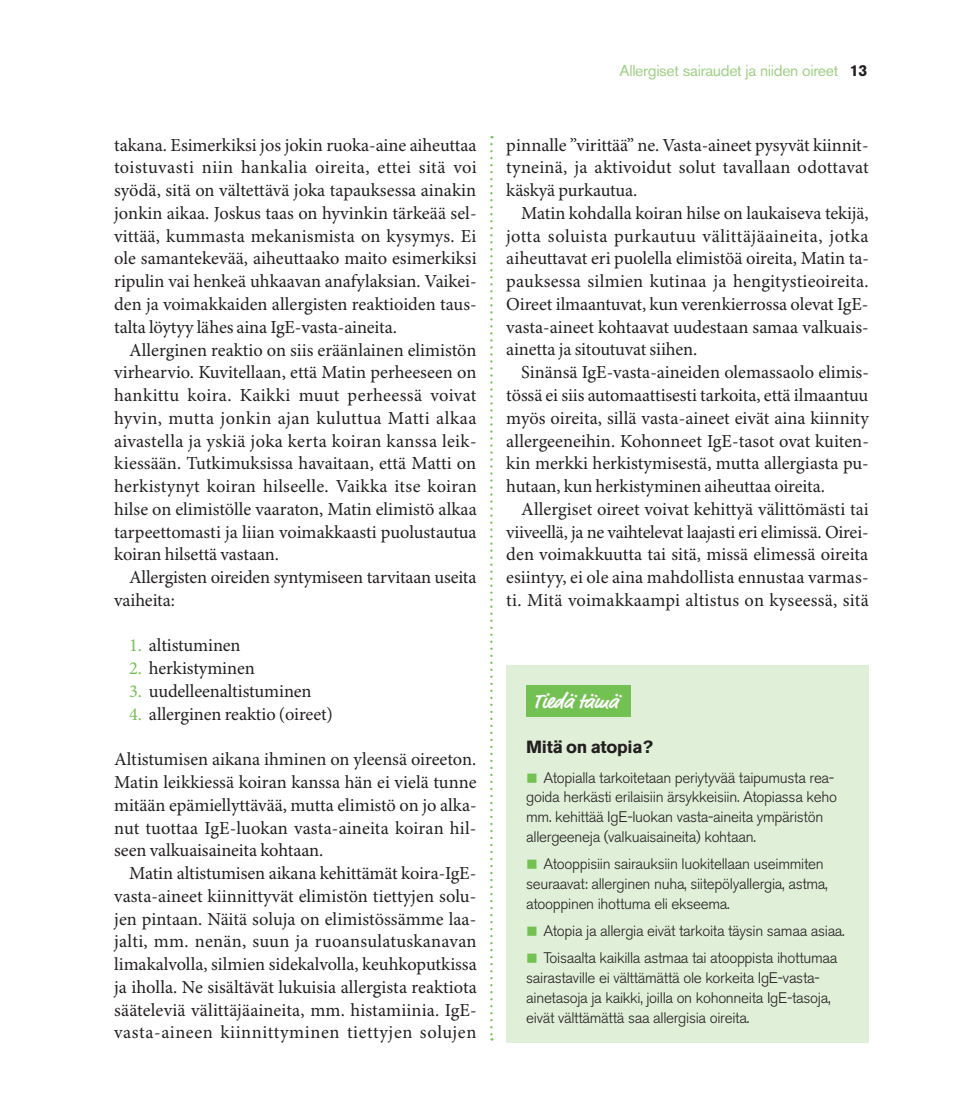
<style>
.page{position:relative;width:968px;height:1112px;background:#fff}
.page>*{position:absolute;margin:0;border:0;box-sizing:border-box;transform-origin:0 0}
.t1{font:700 21px "Market OT";color:#fff}
.t2{font:18.38px/22.8px "Minion Pro";letter-spacing:-.005em;color:#231f20;text-align:justify}
.t3{font:700 17.5px "Akzidenz Grotesk BE";letter-spacing:-.015em;color:#231f20}
.t4{font:15.75px "Akzidenz Grotesk BE";letter-spacing:-.02em;color:#9ed084}
.t5{font:300 15.22px/19.8px "Akzidenz Grotesk BE";letter-spacing:-.02em;color:#231f20}
.s1{color:#74c153}
.s2{font-weight:700;color:#231f20}
</style>
<div class="page">
<div style="left:506px;top:665px;width:362px;height:377px;background:#e0efd8"></div>
<div style="left:526px;top:685px;width:104px;height:31px;background:#74c153"></div>
<svg style="left:490px;top:144px;width:2px;height:896px"></svg>
<p class="t2" style="left:114px;top:134px;width:364px">takana. Esimerkiksi jos jokin ruoka-aine aiheuttaa toistuvasti niin hankalia oireita, ettei sitä voi syödä, sitä on vältettävä joka tapauksessa ainakin jonkin aikaa. Joskus taas on hyvinkin tärkeää sel&shy;vittää, kummasta mekanismista on kysymys. Ei ole samantekevää, aiheuttaako maito esimerkiksi ripulin vai henkeä uhkaavan anafylaksian. Vaikei&shy;den ja voimakkaiden allergisten reaktioiden taus&shy;talta löytyy lähes aina IgE-vasta-aineita.</p>
<p class="t2" style="left:114px;top:339px;width:364px;text-indent:15px">Allerginen reaktio on siis eräänlainen elimistön virhearvio. Kuvitellaan, että Matin perheeseen on hankittu koira. Kaikki muut perheessä voivat hyvin, mutta jonkin ajan kuluttua Matti alkaa aivastella ja yskiä joka kerta koiran kanssa leik&shy;kiessään. Tutkimuksissa havaitaan, että Matti on herkistynyt koiran hilseelle. Vaikka itse koiran hilse on elimistölle vaaraton, Matin elimistö alkaa tarpeettomasti ja liian voimakkaasti puolustautua koiran hilsettä vastaan.</p>
<p class="t2" style="left:114px;top:566px;width:364px;text-indent:15px">Allergisten oireiden syntymiseen tarvitaan useita vaiheita:</p>
<p class="t2" style="left:129px;top:634px;width:113px"><span class="s1">1.</span> altistuminen</p>
<p class="t2" style="left:129px;top:657px;width:127px"><span class="s1">2.</span> herkistyminen</p>
<p class="t2" style="left:129px;top:680px;width:184px"><span class="s1">3.</span> uudelleenaltistuminen</p>
<p class="t2" style="left:129px;top:703px;width:205px"><span class="s1">4.</span> allerginen reaktio (oireet)</p>
<p class="t2" style="left:114px;top:748px;width:364px">Altistumisen aikana ihminen on yleensä oireeton.<br>Matin leikkiessä koiran kanssa hän ei vielä tunne mitään epämiellyttävää, mutta elimistö on jo alka&shy;nut tuottaa IgE-luokan vasta-aineita koiran hil&shy;seen valkuaisaineita kohtaan.</p>
<p class="t2" style="left:114px;top:862px;width:364px;text-indent:15px">Matin altistumisen aikana kehittämät koira-IgE&shy;vasta-aineet kiinnittyvät elimistön tiettyjen solu&shy;jen pintaan. Näitä soluja on elimistössämme laa&shy;jalti, mm. nenän, suun ja ruoansulatuskanavan limakalvolla, silmien sidekalvolla, keuhkoputkissa ja iholla. Ne sisältävät lukuisia allergista reaktiota sääteleviä välittäjäaineita, mm. histamiinia. IgE&shy;vasta-aineen kiinnittyminen tiettyjen solujen</p>
<p class="t4" style="left:619px;top:61px;width:249px">Allergiset sairaudet ja niiden oireet <span class="s2">13</span></p>
<p class="t2" style="left:506px;top:134px;width:364px">pinnalle ”virittää” ne. Vasta-aineet pysyvät kiinnit&shy;tyneinä, ja aktivoidut solut tavallaan odottavat käskyä purkautua.</p>
<p class="t2" style="left:506px;top:202px;width:364px;text-indent:15px">Matin kohdalla koiran hilse on laukaiseva tekijä, jotta soluista purkautuu välittäjäaineita, jotka aiheuttavat eri puolella elimistöä oireita, Matin ta&shy;pauksessa silmien kutinaa ja hengitystieoireita.<br>Oireet ilmaantuvat, kun verenkierrossa olevat IgE&shy;vasta-aineet kohtaavat uudestaan samaa valkuais&shy;ainetta ja sitoutuvat siihen.</p>
<p class="t2" style="left:506px;top:361px;width:364px;text-indent:15px">Sinänsä IgE-vasta-aineiden olemassaolo elimis&shy;tössä ei siis automaattisesti tarkoita, että ilmaantuu myös oireita, sillä vasta-aineet eivät aina kiinnity allergeeneihin. Kohonneet IgE-tasot ovat kuiten&shy;kin merkki herkistymisestä, mutta allergiasta pu&shy;hutaan, kun herkistyminen aiheuttaa oireita.</p>
<p class="t2" style="left:506px;top:498px;width:364px;text-indent:15px">Allergiset oireet voivat kehittyä välittömästi tai viiveellä, ja ne vaihtelevat laajasti eri elimissä. Oirei&shy;den voimakkuutta tai sitä, missä elimessä oireita esiintyy, ei ole aina mahdollista ennustaa varmas&shy;ti. Mitä voimakkaampi altistus on kyseessä, sitä</p>
<p class="t1" style="left:533px;top:688px;width:86px">Tiedä tämä</p>
<p class="t3" style="left:526px;top:736px;width:128px">Mitä on atopia?</p>
<p class="t5" style="left:526px;top:767px;width:312px;text-indent:17px">Atopialla tarkoitetaan periytyvää taipumusta rea&shy;goida herkästi erilaisiin ärsykkeisiin. Atopiassa keho mm. kehittää IgE-luokan vasta-aineita ympäristön allergeeneja (valkuaisaineita) kohtaan.</p>
<p class="t5" style="left:526px;top:854px;width:303px;text-indent:17px">Atooppisiin sairauksiin luokitellaan useimmiten seuraavat: allerginen nuha, siitepölyallergia, astma, atooppinen ihottuma eli ekseema.</p>
<p class="t5" style="left:543px;top:917px;width:303px;line-height:27.3px">Atopia ja allergia eivät tarkoita täysin samaa asiaa.<br>Toisaalta kaikilla astmaa tai atooppista ihottumaa</p>
<p class="t5" style="left:526px;top:967px;width:306px">sairastaville ei välttämättä ole korkeita IgE-vasta&shy;ainetasoja ja kaikki, joilla on kohonneita IgE-tasoja, eivät välttämättä saa allergisia oireita.</p>
</div>
